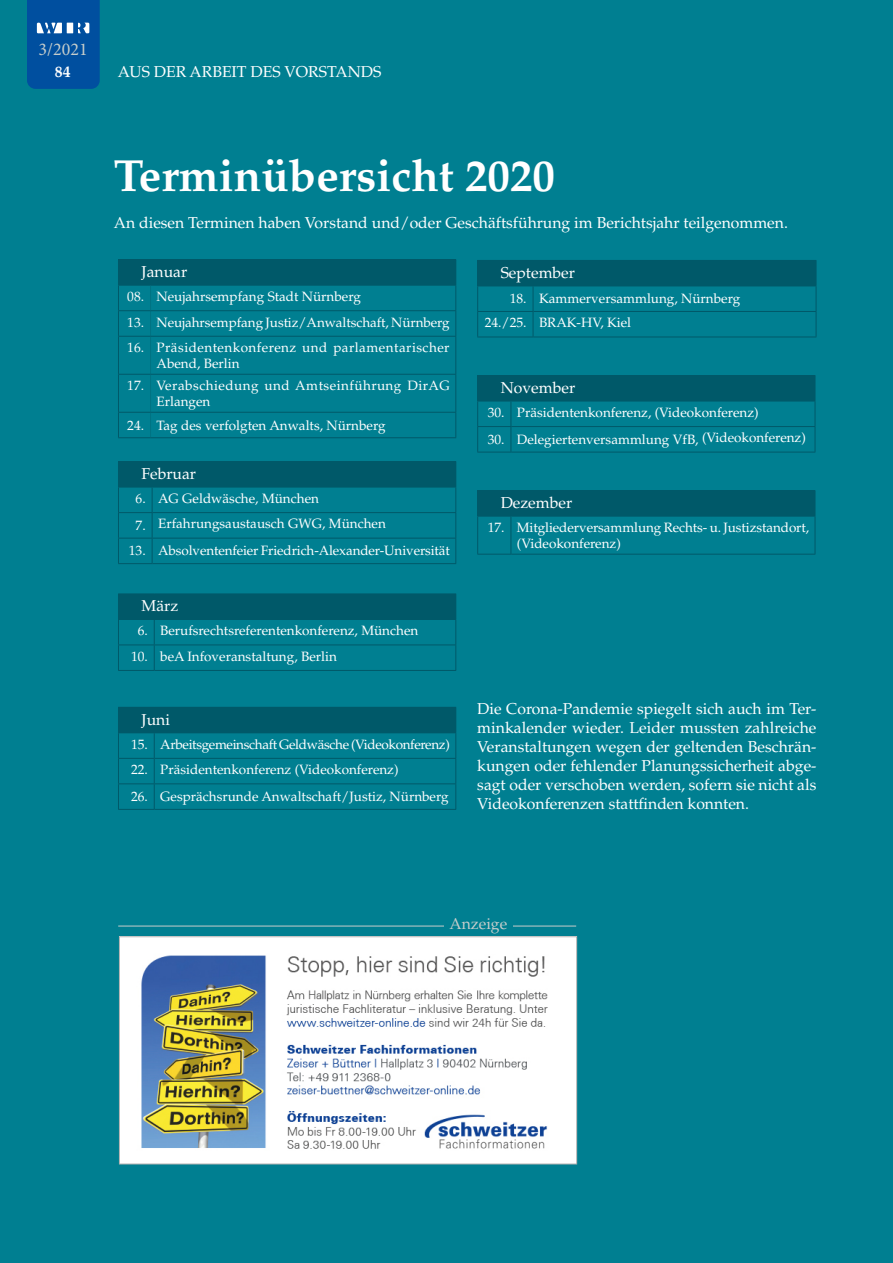
<style>
.page{position:relative;width:893px;height:1263px;background:#007f91}
.page>*{position:absolute;margin:0;border:0;box-sizing:border-box;transform-origin:0 0}
.t1{font:700 45px "Palatino LT Std";color:#fff}
.t2{font:18px "Minion Pro";color:#c6cdcb}
.t3{font:15.75px/18.9px "Palatino LT Std";color:#fff;text-align:justify}
.t4{font:15.75px "Palatino LT Std";color:#c6cdcb}
.t5{font:700 15.75px "Palatino LT Std";color:#fff}
.t6{font:13.5px/24px "Palatino LT Std";color:#fff}
.t7{font:13.5px/16.2px "Palatino LT Std";letter-spacing:.035em;color:#fff}
.t8{font:13.5px "Palatino LT Std";letter-spacing:-.025em;color:#fff}
</style>
<div class="page">
<svg style="left:27px;top:0;width:73px;height:89px;background:#0b57a3"></svg>
<div style="left:118px;top:260px;width:338px;height:25px;background:#005969"></div>
<hr style="left:118px;top:259px;width:33px;height:1px;background:#005969">
<hr style="left:151px;top:259px;width:305px;height:1px;background:#005969">
<svg style="left:150px;top:286px;width:1px;height:50px"></svg>
<hr style="left:150px;top:337px;width:1px;height:37px;background:#007383">
<hr style="left:150px;top:375px;width:1px;height:37px;background:#007383">
<svg style="left:150px;top:413px;width:1px;height:24px"></svg>
<hr style="left:118px;top:285px;width:33px;height:1px;background:#005969">
<hr style="left:151px;top:285px;width:305px;height:1px;background:#005969">
<hr style="left:118px;top:310px;width:33px;height:1px;background:#005969">
<svg style="left:118px;top:286px;width:1px;height:50px"></svg>
<hr style="left:151px;top:310px;width:305px;height:1px;background:#005969">
<svg style="left:455px;top:286px;width:1px;height:50px"></svg>
<hr style="left:118px;top:336px;width:33px;height:1px;background:#005969">
<hr style="left:118px;top:337px;width:1px;height:37px;background:#005969">
<hr style="left:151px;top:336px;width:305px;height:1px;background:#005969">
<hr style="left:455px;top:337px;width:1px;height:37px;background:#005969">
<hr style="left:118px;top:374px;width:33px;height:1px;background:#005969">
<hr style="left:118px;top:375px;width:1px;height:37px;background:#005969">
<hr style="left:151px;top:374px;width:305px;height:1px;background:#005969">
<hr style="left:455px;top:375px;width:1px;height:37px;background:#005969">
<hr style="left:118px;top:412px;width:33px;height:1px;background:#005969">
<svg style="left:118px;top:413px;width:1px;height:24px"></svg>
<hr style="left:151px;top:412px;width:305px;height:1px;background:#005969">
<svg style="left:455px;top:413px;width:1px;height:24px"></svg>
<hr style="left:118px;top:437px;width:33px;height:1px;background:#005969">
<hr style="left:151px;top:437px;width:305px;height:1px;background:#005969">
<div style="left:118px;top:462px;width:338px;height:25px;background:#005969"></div>
<hr style="left:118px;top:461px;width:34px;height:1px;background:#005969">
<hr style="left:152px;top:461px;width:304px;height:1px;background:#005969">
<hr style="left:152px;top:487px;width:304px;height:1px;background:#005969">
<hr style="left:152px;top:512px;width:304px;height:1px;background:#005969">
<hr style="left:152px;top:538px;width:304px;height:1px;background:#005969">
<svg style="left:455px;top:488px;width:1px;height:75px"></svg>
<hr style="left:152px;top:563px;width:304px;height:1px;background:#005969">
<hr style="left:118px;top:487px;width:34px;height:1px;background:#005969">
<svg style="left:118px;top:488px;width:1px;height:75px"></svg>
<svg style="left:152px;top:487px;width:1px;height:76px"></svg>
<hr style="left:118px;top:512px;width:34px;height:1px;background:#005969">
<hr style="left:118px;top:538px;width:34px;height:1px;background:#005969">
<hr style="left:118px;top:563px;width:34px;height:1px;background:#005969">
<div style="left:118px;top:594px;width:338px;height:25px;background:#005969"></div>
<hr style="left:118px;top:593px;width:36px;height:1px;background:#005969">
<hr style="left:154px;top:593px;width:302px;height:1px;background:#005969">
<hr style="left:155px;top:619px;width:301px;height:1px;background:#005969">
<hr style="left:155px;top:644px;width:301px;height:1px;background:#005969">
<svg style="left:455px;top:620px;width:1px;height:50px"></svg>
<hr style="left:155px;top:670px;width:301px;height:1px;background:#005969">
<hr style="left:118px;top:619px;width:37px;height:1px;background:#005969">
<hr style="left:118px;top:644px;width:37px;height:1px;background:#005969">
<svg style="left:118px;top:620px;width:1px;height:50px"></svg>
<svg style="left:154px;top:620px;width:1px;height:50px"></svg>
<hr style="left:118px;top:670px;width:37px;height:1px;background:#005969">
<div style="left:118px;top:707px;width:338px;height:26px;background:#005969"></div>
<hr style="left:155px;top:758px;width:301px;height:1px;background:#005969">
<hr style="left:155px;top:783px;width:301px;height:1px;background:#005969">
<svg style="left:455px;top:733px;width:1px;height:76px"></svg>
<hr style="left:155px;top:809px;width:301px;height:1px;background:#005969">
<svg style="left:118px;top:733px;width:1px;height:76px"></svg>
<svg style="left:154px;top:733px;width:1px;height:76px"></svg>
<hr style="left:118px;top:758px;width:37px;height:1px;background:#005969">
<hr style="left:118px;top:783px;width:37px;height:1px;background:#005969">
<hr style="left:118px;top:809px;width:37px;height:1px;background:#005969">
<div style="left:478px;top:260px;width:338px;height:26px;background:#005969"></div>
<hr style="left:477px;top:260px;width:56px;height:1px;background:#005969">
<hr style="left:533px;top:286px;width:283px;height:1px;background:#005969">
<hr style="left:533px;top:311px;width:283px;height:1px;background:#005969">
<svg style="left:816px;top:261px;width:1px;height:76px"></svg>
<hr style="left:533px;top:337px;width:283px;height:1px;background:#005969">
<hr style="left:477px;top:286px;width:56px;height:1px;background:#005969">
<hr style="left:477px;top:311px;width:56px;height:1px;background:#005969">
<svg style="left:477px;top:261px;width:1px;height:76px"></svg>
<svg style="left:533px;top:286px;width:1px;height:51px"></svg>
<hr style="left:477px;top:337px;width:56px;height:1px;background:#005969">
<div style="left:478px;top:375px;width:337px;height:26px;background:#005969"></div>
<hr style="left:477px;top:375px;width:34px;height:1px;background:#005969">
<hr style="left:511px;top:401px;width:304px;height:1px;background:#005969">
<hr style="left:511px;top:426px;width:304px;height:1px;background:#005969">
<svg style="left:815px;top:376px;width:1px;height:76px"></svg>
<hr style="left:511px;top:452px;width:304px;height:1px;background:#005969">
<hr style="left:477px;top:401px;width:34px;height:1px;background:#005969">
<hr style="left:477px;top:426px;width:34px;height:1px;background:#005969">
<svg style="left:477px;top:376px;width:1px;height:76px"></svg>
<svg style="left:511px;top:401px;width:1px;height:51px"></svg>
<hr style="left:477px;top:452px;width:34px;height:1px;background:#005969">
<div style="left:478px;top:491px;width:337px;height:25px;background:#005969"></div>
<hr style="left:477px;top:490px;width:34px;height:1px;background:#005969">
<svg style="left:477px;top:491px;width:1px;height:25px"></svg>
<hr style="left:511px;top:490px;width:304px;height:1px;background:#005969">
<svg style="left:815px;top:491px;width:1px;height:25px"></svg>
<hr style="left:511px;top:516px;width:304px;height:1px;background:#005969">
<hr style="left:815px;top:516px;width:1px;height:38px;background:#005969">
<hr style="left:511px;top:554px;width:304px;height:1px;background:#005969">
<hr style="left:477px;top:516px;width:34px;height:1px;background:#005969">
<hr style="left:477px;top:516px;width:1px;height:38px;background:#005969">
<hr style="left:511px;top:516px;width:1px;height:38px;background:#005969">
<hr style="left:477px;top:554px;width:34px;height:1px;background:#005969">
<img style="left:121px;top:938px;width:454px;height:224px">
<div style="left:119px;top:936px;width:458px;height:228px;border:1px solid #b3b2b2"></div>
<hr style="left:118px;top:926px;width:458px;height:1px;background:#c6cdcb">
<div style="left:444px;top:918px;width:68px;height:13px;background:#007f91"></div>
<h2 class="t2" style="left:39px;top:37px;width:51px">3/2021</h2>
<p class="t5" style="left:55px;top:63px;width:17px">84</p>
<p class="t3" style="left:118px;top:63px;width:265px">AUS DER ARBEIT DES VORSTANDS</p>
<h1 class="t1" style="left:114px;top:149px;width:443px">Terminübersicht 2020</h1>
<p class="t3" style="left:114px;top:214px;width:676px">An diesen Terminen haben Vorstand und/oder Geschäftsführung im Berichtsjahr teilgenommen.</p>
<p class="t3" style="left:141px;top:263px;width:47px">Januar</p>
<p class="t6" style="left:127px;top:285px;width:235px">08. Neujahrsempfang Stadt Nürnberg</p>
<p class="t6" style="left:127px;top:310px;width:324px">13. Neujahrsempfang Justiz/Anwaltschaft, Nürnberg</p>
<p class="t7" style="left:157px;top:340px;width:295px;text-indent:-29px">16. Präsidentenkonferenz und parlamentarischer<br>Abend, Berlin</p>
<p class="t7" style="left:157px;top:378px;width:295px;text-indent:-29px">17. Verabschiedung und Amtseinführung DirAG<br>Erlangen</p>
<p class="t6" style="left:127px;top:413px;width:260px">24. Tag des verfolgten Anwalts, Nürnberg</p>
<p class="t3" style="left:141px;top:464px;width:56px">Februar</p>
<p class="t6" style="left:136px;top:486px;width:185px">6. AG Geldwäsche, München</p>
<p class="t6" style="left:136px;top:512px;width:252px">7. Erfahrungsaustausch GWG, München</p>
<p class="t6" style="left:129px;top:539px;width:323px">13. Absolventenfeier Friedrich-Alexander-Universität</p>
<p class="t3" style="left:141px;top:597px;width:38px">März</p>
<p class="t6" style="left:138px;top:619px;width:282px">6. Berufsrechtsreferentenkonferenz, München</p>
<p class="t6" style="left:131px;top:644px;width:207px">10. beA Infoveranstaltung, Berlin</p>
<p class="t3" style="left:141px;top:710px;width:30px">Juni</p>
<p class="t8" style="left:131px;top:736px;width:320px">15. Arbeitsgemeinschaft Geldwäsche (Videokonferenz)</p>
<p class="t6" style="left:131px;top:758px;width:269px">22. Präsidentenkonferenz (Videokonferenz)</p>
<p class="t6" style="left:131px;top:785px;width:319px">26. Gesprächsrunde Anwaltschaft/Justiz, Nürnberg</p>
<p class="t3" style="left:501px;top:263px;width:76px">September</p>
<p class="t6" style="left:485px;top:287px;width:257px;text-indent:25px">18. Kammerversammlung, Nürnberg<br>24./25. BRAK-HV, Kiel</p>
<p class="t3" style="left:501px;top:378px;width:76px">November</p>
<p class="t6" style="left:488px;top:400px;width:272px">30. Präsidentenkonferenz, (Videokonferenz)</p>
<p class="t6" style="left:488px;top:427px;width:320px">30. Delegiertenversammlung VfB, (Videokonferenz)</p>
<p class="t3" style="left:501px;top:493px;width:73px">Dezember</p>
<p class="t6" style="left:517px;top:519px;width:294px;line-height:16.2px;text-indent:-29px">17. Mitgliederversammlung Rechts- u. Justizstandort, (Videokonferenz)</p>
<p class="t3" style="left:477px;top:700px;width:341px">Die Corona-Pandemie spiegelt sich auch im Ter&shy;minkalender wieder. Leider mussten zahlreiche Veranstaltungen wegen der geltenden Beschrän&shy;kungen oder fehlender Planungssicherheit abge&shy;sagt oder verschoben werden, sofern sie nicht als Videokonferenzen stattfinden konnten.</p>
<p class="t4" style="left:449px;top:915px;width:59px">Anzeige</p>
</div>
